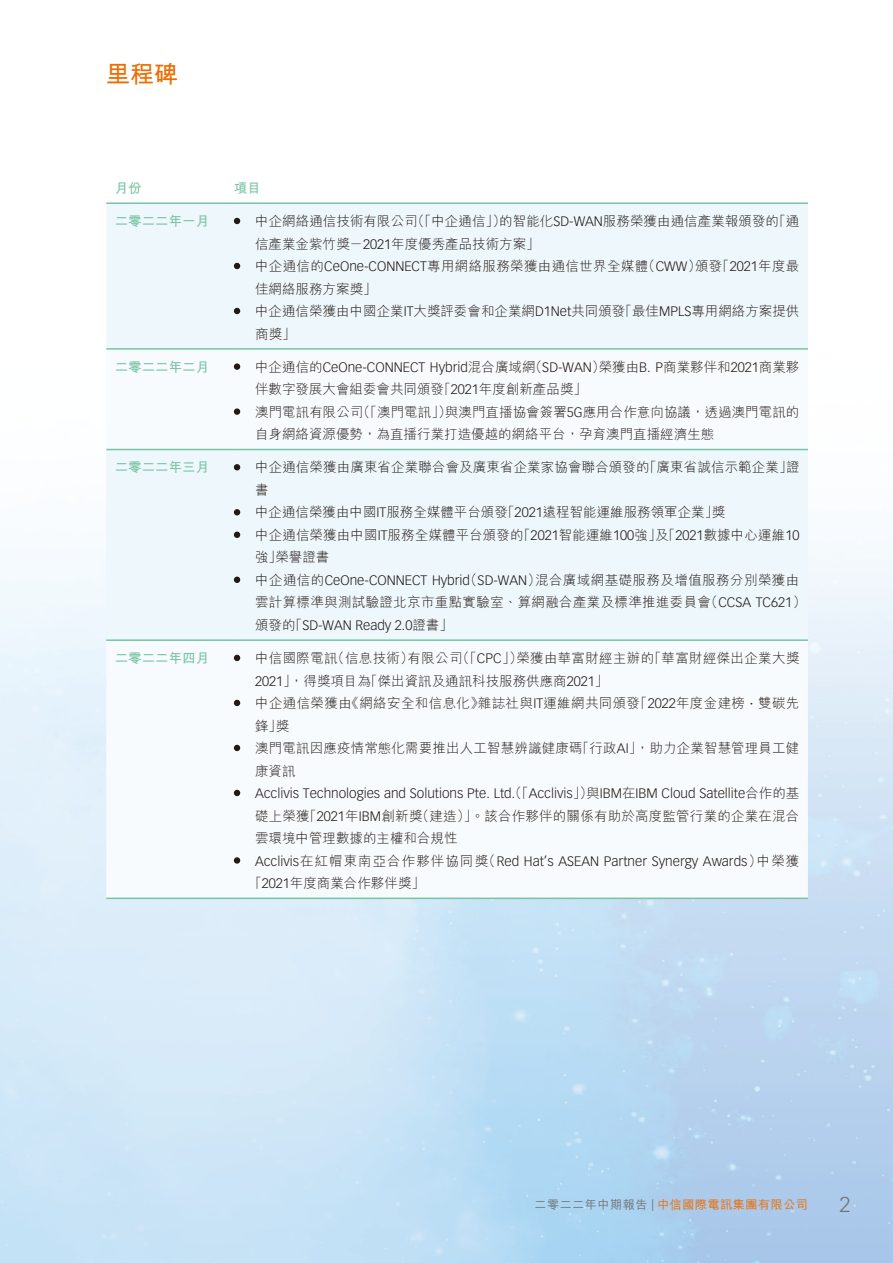
<style>
.page{position:relative;width:893px;height:1263px;background:#fff}
.page>*{position:absolute;margin:0;border:0;box-sizing:border-box;transform-origin:0 0}
.t1{font:700 24px "M Hei HK";color:#ed6d00}
.t2{font:300 21px "Vectora LT Std";color:#727272}
.t3{font:300 13.5px/22.5px "M Hei HK";letter-spacing:.01em;color:#231916}
.t4{font:300 13.5px "Vectora LT Std";color:#231916}
.t5{font:300 13.5px/22.5px "M Hei HK";letter-spacing:.03em;color:#231916}
.t6{font:300 13.5px/22.5px "M Hei HK";letter-spacing:.075em;color:#231916}
.t7{font:700 13.5px "M Hei HK";color:#77c4a3}
.t8{font:500 12px "M Hei HK";letter-spacing:.05em;color:#ed6d00}
.s1{font-family:"Vectora LT Std"}
.s2{font-family:"M Hei HK"}
.s3{color:#727272}
.s4{font-family:"Vectora LT Std";font-weight:400;color:#727272}
</style>
<div class="page">
<div style="left:106px;top:204px;width:702px;height:144px;background:#eef7fb"></div>
<svg style="left:106px;top:350px;width:702px;height:547px"></svg>
<hr style="left:106px;top:348px;width:128px;height:2px;background:#77c4a3">
<hr style="left:234px;top:348px;width:574px;height:2px;background:#77c4a3">
<hr style="left:106px;top:449px;width:128px;height:1px;background:#77c4a3">
<hr style="left:234px;top:449px;width:574px;height:1px;background:#77c4a3">
<hr style="left:106px;top:639px;width:128px;height:2px;background:#77c4a3">
<hr style="left:234px;top:639px;width:574px;height:2px;background:#77c4a3">
<hr style="left:106px;top:897px;width:128px;height:2px;background:#77c4a3">
<hr style="left:234px;top:897px;width:574px;height:2px;background:#77c4a3">
<hr style="left:106px;top:202px;width:128px;height:2px;background:#77c4a3">
<hr style="left:234px;top:202px;width:574px;height:2px;background:#77c4a3">
<svg style="left:234px;top:218px;width:6px;height:6px"></svg>
<svg style="left:234px;top:263px;width:6px;height:6px"></svg>
<svg style="left:234px;top:308px;width:6px;height:6px"></svg>
<div style="left:234px;top:363px;width:6px;height:7px;background:#231916;border-radius:50%"></div>
<div style="left:234px;top:408px;width:6px;height:7px;background:#231916;border-radius:50%"></div>
<svg style="left:234px;top:464px;width:6px;height:6px"></svg>
<svg style="left:234px;top:509px;width:6px;height:6px"></svg>
<svg style="left:234px;top:532px;width:6px;height:6px"></svg>
<svg style="left:234px;top:577px;width:6px;height:6px"></svg>
<svg style="left:234px;top:655px;width:6px;height:6px"></svg>
<svg style="left:234px;top:700px;width:6px;height:6px"></svg>
<svg style="left:234px;top:745px;width:6px;height:6px"></svg>
<svg style="left:234px;top:790px;width:6px;height:6px"></svg>
<div style="left:234px;top:857px;width:6px;height:7px;background:#231916;border-radius:50%"></div>
<h1 class="t1" style="left:106px;top:57px;width:73px">里程碑</h1>
<p class="t7" style="left:115px;top:178px;width:28px">月份</p>
<p class="t7" style="left:234px;top:178px;width:28px">項目</p>
<p class="t7" style="left:115px;top:211px;width:96px">二零二二年一月</p>
<p class="t3" style="left:255px;top:210px;width:164px">中企網絡通信技術有限公司</p>
<p class="t3" style="left:411px;top:210px;width:96px">（「中企通信」）</p>
<p class="t3" style="left:499px;top:210px;width:281px">的智能化<span class="s1">SD-WAN</span>服務榮獲由通信產業報頒發的</p>
<p class="t3" style="left:772px;top:210px;width:29px">「通</p>
<p class="t3" style="left:255px;top:232px;width:286px">信產業金紫竹獎－<span class="s1">2021</span>年度優秀產品技術方案「</p>
<p class="t7" style="left:115px;top:357px;width:96px">二零二二年二月</p>
<p class="t3" style="left:255px;top:255px;width:395px">中企通信的<span class="s1">CeOne-CONNECT</span>專用網絡服務榮獲由通信世界全媒體</p>
<p class="t3" style="left:255px;top:277px;width:123px">佳網絡服務方案獎「</p>
<p class="t3" style="left:619px;top:300px;width:182px">「最佳<span class="s1">MPLS</span>專用網絡方案提供</p>
<p class="t4" style="left:642px;top:259px;width:61px"><span class="s2">（</span>CWW<span class="s2">）</span></p>
<p class="t3" style="left:716px;top:255px;width:85px">「<span class="s1">2021</span>年度最</p>
<p class="t3" style="left:695px;top:255px;width:29px">頒發</p>
<p class="t3" style="left:255px;top:300px;width:372px">中企通信榮獲由中國企業<span class="s1">IT</span>大獎評委會和企業網<span class="s1">D1Net</span>共同頒發商獎「</p>
<p class="t3" style="left:599px;top:355px;width:202px">榮獲由<span class="s1">B. P</span>商業夥伴和<span class="s1">2021</span>商業夥</p>
<p class="t4" style="left:255px;top:359px;width:282px"><span class="s2">中企通信的</span>CeOne-CONNECT Hybrid<span class="s2">混合廣域網</span></p>
<p class="t4" style="left:529px;top:359px;width:78px"><span class="s2">（</span>SD-WAN<span class="s2">）</span></p>
<p class="t3" style="left:255px;top:378px;width:190px">伴數字發展大會組委會共同頒發</p>
<p class="t3" style="left:437px;top:378px;width:151px">「<span class="s1">2021</span>年度創新產品獎「</p>
<p class="t7" style="left:115px;top:458px;width:96px">二零二二年三月</p>
<p class="t3" style="left:357px;top:400px;width:96px">（「澳門電訊」）</p>
<p class="t3" style="left:445px;top:400px;width:356px">與澳門直播協會簽署<span class="s1">5G</span>應用合作意向協議，透過澳門電訊的</p>
<p class="t3" style="left:255px;top:400px;width:461px">澳門電訊有限公司<br>自身網絡資源優勢，為直播行業打造優越的網絡平台，孕育澳門直播經濟生態</p>
<p class="t3" style="left:643px;top:456px;width:158px">「廣東省誠信示範企業證」</p>
<p class="t3" style="left:255px;top:456px;width:396px">中企通信榮獲由廣東省企業聯合會及廣東省企業家協會聯合頒發的</p>
<p class="t3" style="left:255px;top:478px;width:15px">書</p>
<p class="t3" style="left:255px;top:501px;width:254px">中企通信榮獲由中國<span class="s1">IT</span>服務全媒體平台頒發</p>
<p class="t3" style="left:501px;top:501px;width:225px">「<span class="s1">2021</span>遠程智能運維服務領軍企業獎」</p>
<p class="t3" style="left:275px;top:523px;width:250px;text-indent:-20px">中企通信榮獲由中國<span class="s1">IT</span>服務全媒體平台頒發的榮譽證書</p>
<p class="t3" style="left:517px;top:523px;width:284px">「<span class="s1">2021</span>智能運維<span class="s1">100</span>強 「及」 <span class="s1">2021</span>數據中心運維<span class="s1">10</span></p>
<p class="t3" style="left:255px;top:546px;width:28px">強」</p>
<p class="t5" style="left:535px;top:568px;width:266px">混合廣域網基礎服務及增值服務分別榮獲由</p>
<p class="t4" style="left:464px;top:572px;width:79px"><span class="s2">（</span>SD-WAN<span class="s2">）</span></p>
<p class="t4" style="left:255px;top:572px;width:216px"><span class="s2">中企通信的</span>CeOne-CONNECT Hybrid</p>
<p class="t3" style="left:255px;top:591px;width:457px">雲計算標準與測試驗證北京市重點實驗室、算網融合產業及標準推進委員會</p>
<p class="t4" style="left:289px;top:617px;width:166px"><span class="s2">「</span>SD-WAN Ready 2.0<span class="s2">證書「</span></p>
<p class="t4" style="left:705px;top:595px;width:103px"><span class="s2">（</span>CCSA TC621<span class="s2">(</span></p>
<p class="t3" style="left:255px;top:613px;width:42px">頒發的</p>
<p class="t7" style="left:115px;top:648px;width:96px">二零二二年四月</p>
<p class="t3" style="left:516px;top:647px;width:139px">榮獲由華富財經主辦的</p>
<p class="t3" style="left:331px;top:647px;width:84px">（信息技術）</p>
<p class="t3" style="left:456px;top:647px;width:68px">（「<span class="s1">CPC</span>」）</p>
<p class="t3" style="left:648px;top:647px;width:153px">「華富財經傑出企業大獎</p>
<p class="t3" style="left:408px;top:647px;width:56px">有限公司</p>
<p class="t3" style="left:255px;top:647px;width:84px">中信國際電訊</p>
<p class="t3" style="left:364px;top:669px;width:246px">「傑出資訊及通訊科技服務供應商<span class="s1">2021</span>「</p>
<p class="t3" style="left:255px;top:669px;width:117px"><span class="s1">2021</span> ，」得獎項目為</p>
<p class="t5" style="left:346px;top:692px;width:140px">《網絡安全和信息化》</p>
<p class="t5" style="left:478px;top:692px;width:164px">雜誌社與<span class="s1">IT</span>運維網共同頒發</p>
<p class="t5" style="left:634px;top:692px;width:167px">「<span class="s1">2022</span>年度金建榜 <span class="s1">∙</span> 雙碳先</p>
<p class="t5" style="left:255px;top:692px;width:98px">中企通信榮獲由鋒獎」</p>
<p class="t3" style="left:255px;top:737px;width:329px">澳門電訊因應疫情常態化需要推出人工智慧辨識健康碼康資訊</p>
<p class="t3" style="left:576px;top:737px;width:225px">「行政<span class="s1">AI</span> ，」助力企業智慧管理員工健</p>
<p class="t4" style="left:508px;top:785px;width:86px"><span class="s2">（「</span>. Acclivis<span class="s2">」）</span></p>
<p class="t4" style="left:586px;top:785px;width:215px"><span class="s2">與</span>IBM<span class="s2">在</span>IBM Cloud Satellite<span class="s2">合作的基</span></p>
<p class="t4" style="left:255px;top:785px;width:258px">Acclivis Technologies and Solutions Pte. Ltd</p>
<p class="t3" style="left:416px;top:804px;width:385px">（建造）」。該合作夥伴的關係有助於高度監管行業的企業在混合</p>
<p class="t4" style="left:303px;top:808px;width:121px"><span class="s2">「</span>2021<span class="s2">年</span>IBM<span class="s2">創新獎</span></p>
<p class="t3" style="left:255px;top:804px;width:204px">礎上榮獲<br>雲環境中管理數據的主權和合規性</p>
<p class="t4" style="left:482px;top:853px;width:281px"><span class="s2">（</span>Red Hat s’ ASEAN Partner Synergy Awards<span class="s2">）</span></p>
<p class="t6" style="left:248px;top:849px;width:241px;text-indent:7px"><span class="s1">Acclivis</span>在紅帽東南亞合作夥伴協同獎「<span class="s1">2021</span>年度商業合作夥伴獎「</p>
<p class="t3" style="left:757px;top:849px;width:44px">中榮獲</p>
<p class="t8" style="left:535px;top:1195px;width:275px"><span class="s3">二零二二年中期報告</span> <span class="s4">|</span> 中信國際電訊集團有限公司</p>
<h2 class="t2" style="left:839px;top:1192px;width:12px">2</h2>
</div>
